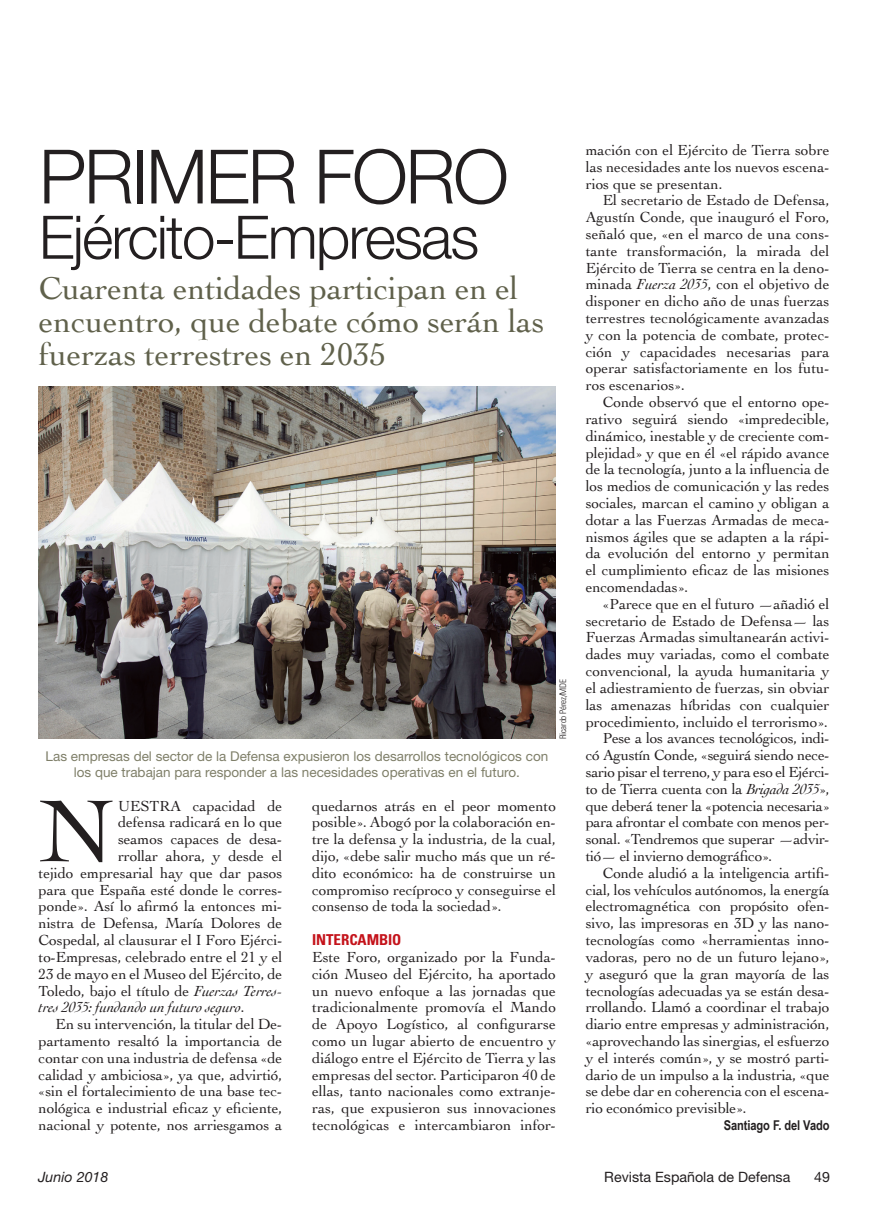
<style>
.page{position:relative;width:893px;height:1217px;background:#fff}
.page>*{position:absolute;margin:0;border:0;box-sizing:border-box;transform-origin:0 0}
.t1{font:92.4px "Cochin";color:#231f20}
.t2{font:300 75px "Helvetica Neue";letter-spacing:-.03em;color:#231f20}
.t3{font:300 60px "Helvetica Neue";letter-spacing:-.03em;color:#231f20}
.t4{font:33px/33px "Cochin";letter-spacing:-.005em;color:#60614b}
.t5{font:15.3px/16.8px "Cochin";letter-spacing:-.005em;color:#231f20;text-align:justify}
.t6{font:italic 15.3px "Cochin";letter-spacing:-.005em;color:#231f20}
.t7{font:700 condensed 15px "Univers";letter-spacing:-.005em;color:#c4121a}
.t8{font:14.25px "Helvetica Neue";color:#231f20}
.t9{font:italic 14.25px "Helvetica Neue";color:#231f20}
.t10{font:13.5px/15.8px "Helvetica Neue";color:#7f7f69;text-align:center}
.t11{font:700 13.5px "Arial Narrow";letter-spacing:-.005em;color:#231f20}
.t12{font:300 condensed 9px "Univers";letter-spacing:-.02em;color:#231f20}
.s1{font-style:italic}
.s2{font-style:normal}
</style>
<div class="page">
<img style="left:39px;top:387px;width:517px;height:351px">
<h2 class="t2" style="left:39px;top:116px;width:471px">Primer Foro</h2>
<h3 class="t3" style="left:39px;top:189px;width:442px">Ejército-Empresas</h3>
<h3 class="t4" style="left:39px;top:271px;width:507px">Cuarenta entidades participan en el encuentro, que debate cómo serán las fuerzas terrestres en 2035</h3>
<p class="t12" style="left:558px;top:738px;width:62px;rotate:-90deg">Ricardo Pérez/MDE</p>
<p class="t10" style="left:46px;top:748px;width:504px">Las empresas del sector de la Defensa expusieron los desarrollos tecnológicos con los que trabajan para responder a las necesidades operativas en el futuro.</p>
<p class="t5" style="left:312px;top:796px;width:245px">quedarnos atrás en el peor momento posible». Abogó por la colaboración en&shy;tre la defensa y la industria, de la cual, dijo, «debe salir mucho más que un ré&shy;dito económico: ha de construirse un compromiso recíproco y conseguirse el consenso de toda la sociedad».</p>
<p class="t7" style="left:312px;top:930px;width:91px">INTERCAMBIO</p>
<p class="t5" style="left:312px;top:947px;width:245px">Este Foro, organizado por la Funda&shy;ción Museo del Ejército, ha aportado un nuevo enfoque a las jornadas que tradicionalmente promovía el Mando de Apoyo Logístico, al configurarse como un lugar abierto de encuentro y diálogo entre el Ejército de Tierra y las empresas del sector. Participaron 40 de ellas, tanto nacionales como extranje&shy;ras, que expusieron sus innovaciones tecnológicas e intercambiaron infor-</p>
<h1 class="t1" style="left:39px;top:768px;width:77px">N</h1>
<p class="t5" style="left:118px;top:796px;width:166px">UESTRA capacidad de</p>
<p class="t5" style="left:118px;top:813px;width:166px">defensa radicará en lo que</p>
<p class="t5" style="left:118px;top:830px;width:166px">seamos capaces de desa-</p>
<p class="t5" style="left:118px;top:846px;width:166px">rrollar ahora, y desde el</p>
<p class="t5" style="left:39px;top:863px;width:245px">tejido empresarial hay que dar pasos</p>
<p class="t5" style="left:39px;top:880px;width:245px">para que España esté donde le corres-</p>
<p class="t5" style="left:39px;top:897px;width:245px">ponde». Así lo afirmó la entonces mi-</p>
<p class="t5" style="left:39px;top:914px;width:245px">nistra de Defensa, María Dolores de</p>
<p class="t5" style="left:39px;top:930px;width:245px">Cospedal, al clausurar el I Foro Ejérci-</p>
<p class="t5" style="left:39px;top:947px;width:245px">to-Empresas, celebrado entre el 21 y el</p>
<p class="t5" style="left:39px;top:964px;width:245px">23 de mayo en el Museo del Ejército, de</p>
<p class="t5" style="left:39px;top:981px;width:245px">Toledo, bajo el título de <span class="s1">Fuerzas Terres-</span></p>
<p class="t6" style="left:39px;top:996px;width:208px">tres 2035: fundando un futuro seguro<span class="s2">.</span></p>
<p class="t5" style="left:56px;top:1014px;width:228px">En su intervención, la titular del De-</p>
<p class="t5" style="left:39px;top:1031px;width:245px">partamento resaltó la importancia de</p>
<p class="t5" style="left:39px;top:1048px;width:245px">contar con una industria de defensa «de</p>
<p class="t5" style="left:39px;top:1065px;width:245px">calidad y ambiciosa», ya que, advirtió,</p>
<p class="t5" style="left:39px;top:1082px;width:245px">«sin el fortalecimiento de una base tec-</p>
<p class="t5" style="left:39px;top:1098px;width:245px">nológica e industrial eficaz y eficiente,</p>
<p class="t5" style="left:39px;top:1115px;width:245px">nacional y potente, nos arriesgamos a</p>
<p class="t5" style="left:586px;top:141px;width:245px">mación con el Ejército de Tierra sobre las necesidades ante los nuevos escena&shy;rios que se presentan.</p>
<p class="t5" style="left:586px;top:191px;width:245px;text-indent:17px">El secretario de Estado de Defensa, Agustín Conde, que inauguró el Foro, señaló que, «en el marco de una cons&shy;tante transformación, la mirada del Ejército de Tierra se centra en la deno&shy;minada <span class="s1">Fuerza 2035</span>, con el objetivo de disponer en dicho año de unas fuerzas terrestres tecnológicamente avanzadas y con la potencia de combate, protec&shy;ción y capacidades necesarias para operar satisfactoriamente en los futu&shy;ros escenarios».</p>
<p class="t5" style="left:586px;top:393px;width:245px;text-indent:17px">Conde observó que el entorno ope&shy;rativo seguirá siendo «impredecible, dinámico, inestable y de creciente com&shy;plejidad» y que en él «el rápido avance de la tecnología, junto a la influencia de los medios de comunicación y las redes sociales, marcan el camino y obligan a dotar a las Fuerzas Armadas de meca&shy;nismos ágiles que se adapten a la rápi&shy;da evolución del entorno y permitan el cumplimiento eficaz de las misiones encomendadas».</p>
<p class="t5" style="left:603px;top:594px;width:228px">«Parece que en el futuro —añadió el</p>
<p class="t5" style="left:586px;top:611px;width:245px">secretario de Estado de Defensa— las</p>
<p class="t5" style="left:586px;top:628px;width:245px">Fuerzas Armadas simultanearán activi-</p>
<p class="t5" style="left:586px;top:645px;width:245px">dades muy variadas, como el combate</p>
<p class="t5" style="left:586px;top:662px;width:245px">convencional, la ayuda humanitaria y</p>
<p class="t5" style="left:586px;top:678px;width:245px">el adiestramiento de fuerzas, sin obviar</p>
<p class="t5" style="left:586px;top:695px;width:245px">las amenazas híbridas con cualquier</p>
<p class="t5" style="left:586px;top:712px;width:244px">procedimiento, incluido el terrorismo».</p>
<p class="t5" style="left:603px;top:729px;width:228px">Pese a los avances tecnológicos, indi-</p>
<p class="t5" style="left:586px;top:746px;width:245px">có Agustín Conde, «seguirá siendo nece-</p>
<p class="t5" style="left:586px;top:762px;width:245px">sario pisar el terreno, y para eso el Ejérci-</p>
<p class="t5" style="left:586px;top:779px;width:245px">to de Tierra cuenta con la <span class="s1">Brigada 2035</span>»,</p>
<p class="t5" style="left:586px;top:796px;width:245px">que deberá tener la «potencia necesaria»</p>
<p class="t5" style="left:586px;top:813px;width:245px">para afrontar el combate con menos per-</p>
<p class="t5" style="left:586px;top:830px;width:245px">sonal. «Tendremos que superar —advir-</p>
<p class="t5" style="left:586px;top:846px;width:188px">tió— el invierno demográfico».</p>
<p class="t5" style="left:603px;top:863px;width:228px">Conde aludió a la inteligencia artifi-</p>
<p class="t5" style="left:586px;top:880px;width:245px">cial, los vehículos autónomos, la energía</p>
<p class="t5" style="left:586px;top:897px;width:245px">electromagnética con propósito ofen-</p>
<p class="t5" style="left:586px;top:914px;width:245px">sivo, las impresoras en 3D y las nano-</p>
<p class="t5" style="left:586px;top:930px;width:245px">tecnologías como «herramientas inno-</p>
<p class="t5" style="left:586px;top:947px;width:245px">vadoras, pero no de un futuro lejano»,</p>
<p class="t5" style="left:586px;top:964px;width:245px">y aseguró que la gran mayoría de las</p>
<p class="t5" style="left:586px;top:981px;width:245px">tecnologías adecuadas ya se están desa-</p>
<p class="t5" style="left:586px;top:998px;width:245px">rrollando. Llamó a coordinar el trabajo</p>
<p class="t5" style="left:586px;top:1014px;width:245px">diario entre empresas y administración,</p>
<p class="t5" style="left:586px;top:1031px;width:245px">«aprovechando las sinergias, el esfuerzo</p>
<p class="t5" style="left:586px;top:1048px;width:245px">y el interés común», y se mostró parti-</p>
<p class="t5" style="left:586px;top:1065px;width:245px">dario de un impulso a la industria, «que</p>
<p class="t5" style="left:586px;top:1082px;width:245px">se debe dar en coherencia con el escena-</p>
<p class="t5" style="left:586px;top:1098px;width:162px">rio económico previsible».</p>
<p class="t11" style="left:724px;top:1114px;width:107px">Santiago F. del Vado</p>
<p class="t9" style="left:38px;top:1168px;width:72px">Junio 2018</p>
<p class="t8" style="left:604px;top:1168px;width:188px">Revista Española de Defensa</p>
<p class="t8" style="left:814px;top:1168px;width:17px">49</p>
</div>
